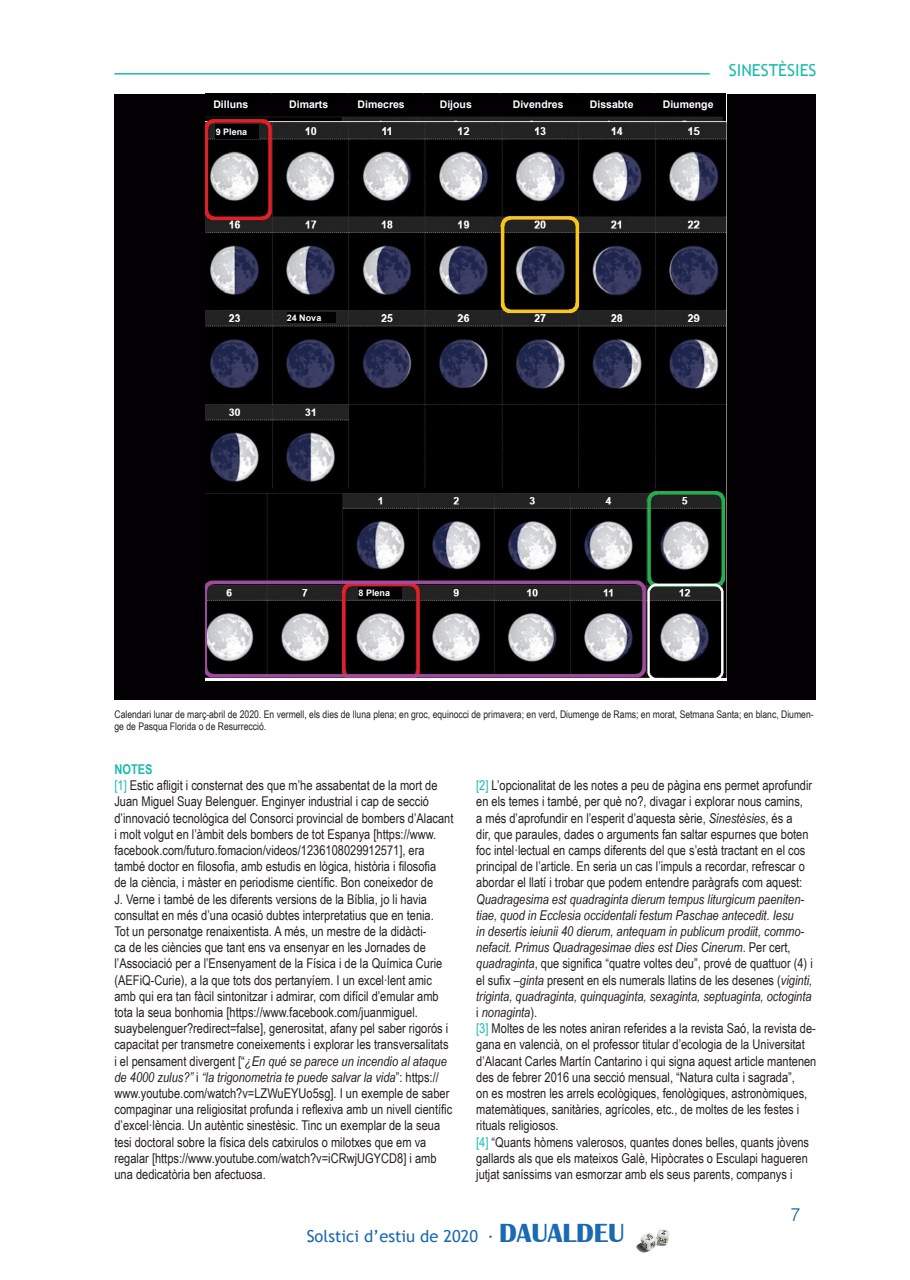
<style>
.page{position:relative;width:910px;height:1280px;background:#fff}
.page>*{position:absolute;margin:0;border:0;box-sizing:border-box;transform-origin:0 0}
.t1{font:300 18px "Helvetica";color:#0e6094}
.t2{font:16.5px "Trebuchet MS";color:#1a69b2}
.t3{font:16.5px "Trebuchet MS";color:#1abbaf}
.t4{font:13.5px/16.2px "Arial Narrow";color:#231f20}
.t5{font:10.5px/12.6px "Arial Narrow";color:#231f20}
.t6{font:700 10.5px "Arial";color:#fff}
.t7{font:700 9px "Arial";color:#fff}
.s1{font-weight:700;color:#1abbaf}
.s2{color:#1abbaf}
.s3{font-style:italic}
.s4{font-family:"Britannic";font-weight:700;font-size:27px}
</style>
<div class="page">
<img style="left:636px;top:1229px;width:34px;height:24px">
<hr style="left:114px;top:73px;width:596px;height:2px;background:#1abbaf">
<div style="left:114px;top:94px;width:702px;height:605px;background:#020002"></div>
<img style="left:205px;top:116px;width:521px;height:564px">
<div style="left:216px;top:124px;width:43px;height:15px;background:#020002"></div>
<div style="left:359px;top:587px;width:43px;height:12px;background:#020002"></div>
<div style="left:287px;top:312px;width:49px;height:11px;background:#020002"></div>
<p class="t6" style="left:213px;top:97px;width:37px">Dilluns</p>
<p class="t6" style="left:289px;top:97px;width:41px">Dimarts</p>
<p class="t6" style="left:357px;top:97px;width:49px">Dimecres</p>
<p class="t6" style="left:440px;top:97px;width:34px">Dijous</p>
<p class="t6" style="left:513px;top:97px;width:52px">Divendres</p>
<p class="t6" style="left:590px;top:97px;width:45px">Dissabte</p>
<p class="t6" style="left:663px;top:97px;width:52px">Diumenge</p>
<p class="t7" style="left:216px;top:125px;width:33px">9 Plena</p>
<p class="t3" style="left:729px;top:60px;width:89px">SINESTÈSIES</p>
<p class="t7" style="left:287px;top:312px;width:36px">24 Nova</p>
<p class="t7" style="left:359px;top:587px;width:33px">8 Plena</p>
<p class="t5" style="left:114px;top:707px;width:701px">Calendari lunar de març-abril de 2020. En vermell, els dies de lluna plena; en groc, equinocci de primavera; en verd, Diumenge de Rams; en morat, Setmana Santa; en blanc, Diumen&shy;ge de Pasqua Florida o de Resurrecció.</p>
<p class="t4" style="left:114px;top:761px;width:341px"><span class="s1">NOTES<br></span><span class="s2">[1]</span> Estic afligit i consternat des que m’he assabentat de la mort de Juan Miguel Suay Belenguer. Enginyer industrial i cap de secció d’innovació tecnològica del Consorci provincial de bombers d’Alacant i molt volgut en l’àmbit dels bombers de tot Espanya [https://www. facebook.com/futuro.fomacion/videos/1236108029912571], era també doctor en filosofia, amb estudis en lògica, història i filosofia<br>de la ciència, i màster en periodisme científic. Bon coneixedor de<br>J. Verne i també de les diferents versions de la Bíblia, jo li havia consultat en més d’una ocasió dubtes interpretatius que en tenia.<br>Tot un personatge renaixentista. A més, un mestre de la didàcti-<br>ca de les ciències que tant ens va ensenyar en les Jornades de l’Associació per a l’Ensenyament de la Física i de la Química Curie (AEFiQ-Curie), a la que tots dos pertanyíem. I un excel·lent amic amb qui era tan fàcil sintonitzar i admirar, com difícil d’emular amb tota la seua bonhomia [https://www.facebook.com/juanmiguel. suaybelenguer?redirect=false], generositat, afany pel saber rigorós i capacitat per transmetre coneixements i explorar les transversalitats i el pensament divergent [“<span class="s3">¿En qué se parece un incendio al ataque de 4000 zulus?”</span> i <span class="s3">“la trigonometria te puede salvar la vida</span>”: https:// www.youtube.com/watch?v=LZWuEYUo5sg]. I un exemple de saber compaginar una religiositat profunda i reflexiva amb un nivell científic d’excel·lència. Un autèntic sinestèsic. Tinc un exemplar de la seua tesi doctoral sobre la física dels catxirulos o milotxes que em va regalar [https://www.youtube.com/watch?v=iCRwjUGYCD8] i amb una dedicatòria ben afectuosa.</p>
<p class="t4" style="left:476px;top:777px;width:338px"><span class="s2">[2]</span> L’opcionalitat de les notes a peu de pàgina ens permet aprofundir en els temes i també, per què no?, divagar i explorar nous camins, a més d’aprofundir en l’esperit d’aquesta sèrie, <span class="s3">Sinestèsies</span>, és a<br>dir, que paraules, dades o arguments fan saltar espurnes que boten foc intel·lectual en camps diferents del que s’està tractant en el cos principal de l’article. En seria un cas l’impuls a recordar, refrescar o abordar el llatí i trobar que podem entendre paràgrafs com aquest:</p>
<p class="t4" style="left:476px;top:890px;width:342px"><span class="s3">Quadragesima est quadraginta dierum tempus liturgicum paeniten&shy;tiae, quod in Ecclesia occidentali festum Paschae antecedit. Iesu<br>in desertis ieiunii 40 dierum, antequam in publicum prodiit, commo&shy;nefacit. Primus Quadragesimae dies est Dies Cinerum</span>. Per cert, <span class="s3">quadraginta</span>, que significa “quatre voltes deu”, prové de quattuor (4) i el sufix <span class="s3">–ginta</span> present en els numerals llatins de les desenes (<span class="s3">viginti, triginta, quadraginta, quinquaginta, sexaginta, septuaginta, octoginta </span>i <span class="s3">nonaginta</span>).<br><span class="s2">[3]</span> Moltes de les notes aniran referides a la revista Saó, la revista de&shy;gana en valencià, on el professor titular d’ecologia de la Universitat d’Alacant Carles Martín Cantarino i qui signa aquest article mantenen des de febrer 2016 una secció mensual, “Natura culta i sagrada”,<br>on es mostren les arrels ecològiques, fenològiques, astronòmiques, matemàtiques, sanitàries, agrícoles, etc., de moltes de les festes i rituals religiosos.<br><span class="s2">[4]</span> “Quants hòmens valerosos, quantes dones belles, quants jòvens gallards als que els mateixos Galè, Hipòcrates o Esculapi hagueren jutjat saníssims van esmorzar amb els seus parents, companys i</p>
<h1 class="t1" style="left:790px;top:1199px;width:12px">7</h1>
<p class="t2" style="left:307px;top:1226px;width:319px">Solstici d’estiu de 2020 · <span class="s4">DAUALDEU</span></p>
</div>
